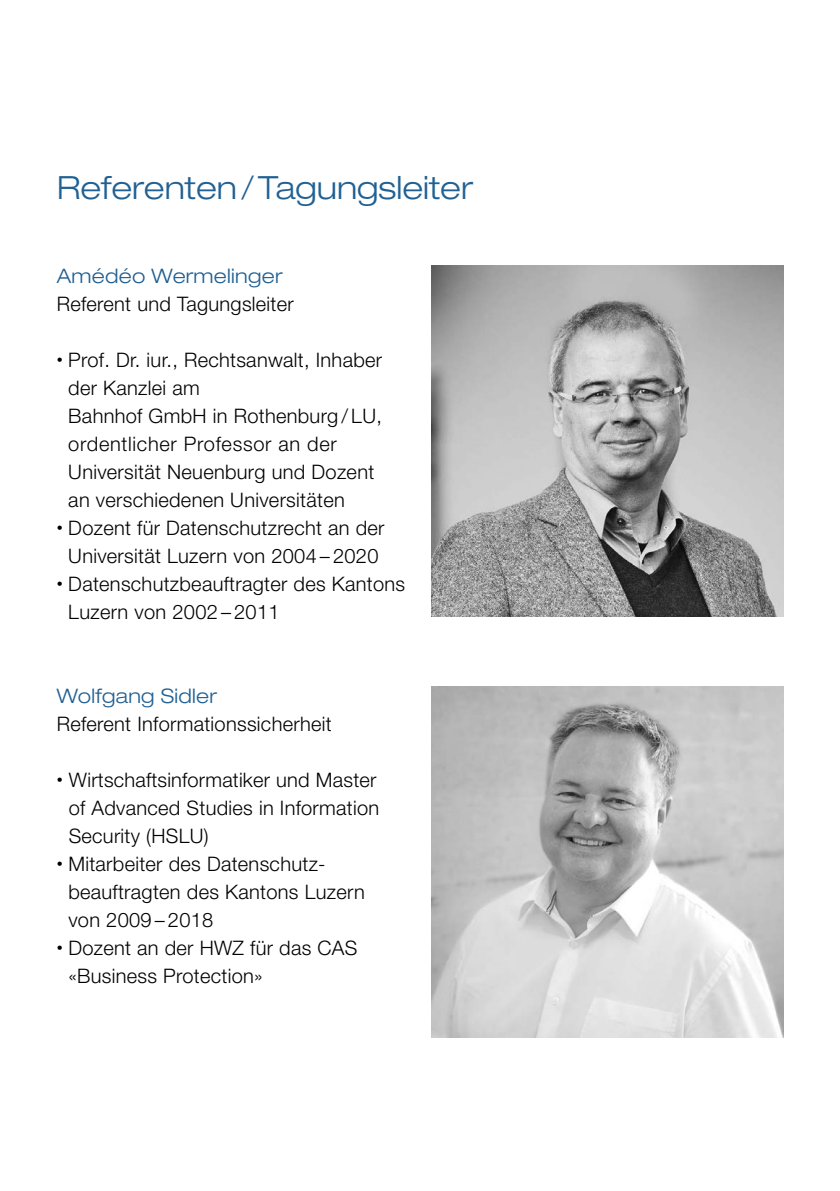
<style>
.page{position:relative;width:840px;height:1191px;background:#fff}
.page>*{position:absolute;margin:0;border:0;box-sizing:border-box;transform-origin:0 0}
.t1{font:300 expanded 32px "Helvetica Neue LT Std";color:#206093}
.t2{font:300 20px/28px "Helvetica Neue LT Std";letter-spacing:.015em;color:#000}
.t3{font:300 expanded 20px "Helvetica Neue LT Std";letter-spacing:.015em;color:#206093}
.s1{font-size:12px}
</style>
<div class="page">
<img style="left:431px;top:687px;width:351px;height:350px">
<img style="left:431px;top:266px;width:351px;height:351px">
<h1 class="t1" style="left:57px;top:168px;width:417px">Referenten/Tagungsleiter</h1>
<p class="t3" style="left:57px;top:263px;width:227px">Amédéo Wermelinger</p>
<p class="t2" style="left:57px;top:289px;width:238px">Referent und Tagungsleiter</p>
<p class="t2" style="left:68px;top:345px;width:315px;text-indent:-12px"><span class="s1">•</span> Prof. Dr. iur., Rechtsanwalt, Inhaber der Kanzlei am<br>Bahnhof GmbH in Rothenburg / LU, ordentlicher Professor an der<br>Universität Neuenburg und Dozent an verschiedenen Universitäten</p>
<p class="t2" style="left:57px;top:513px;width:329px;text-align:center"><span class="s1">•</span> Dozent für Datenschutzrecht an der<br>Universität Luzern von 2004 – 2020</p>
<p class="t2" style="left:68px;top:569px;width:338px;text-indent:-12px"><span class="s1">•</span> Datenschutzbeauftragter des Kantons<br>Luzern von 2002 – 2011</p>
<p class="t3" style="left:57px;top:683px;width:161px">Wolfgang Sidler</p>
<p class="t2" style="left:57px;top:709px;width:276px">Referent Informationssicherheit</p>
<p class="t2" style="left:69px;top:765px;width:312px;text-indent:-12px"><span class="s1">•</span> Wirtschaftsinformatiker und Master of Advanced Studies in Information<br>Security (HSLU)</p>
<p class="t2" style="left:68px;top:849px;width:298px;text-indent:-12px"><span class="s1">•</span> Mitarbeiter des Datenschutz&shy;beauftragten des Kantons Luzern von 2009 – 2018</p>
<p class="t2" style="left:68px;top:933px;width:290px;text-indent:-12px"><span class="s1">•</span> Dozent an der HWZ für das CAS «Business Protection»</p>
</div>
